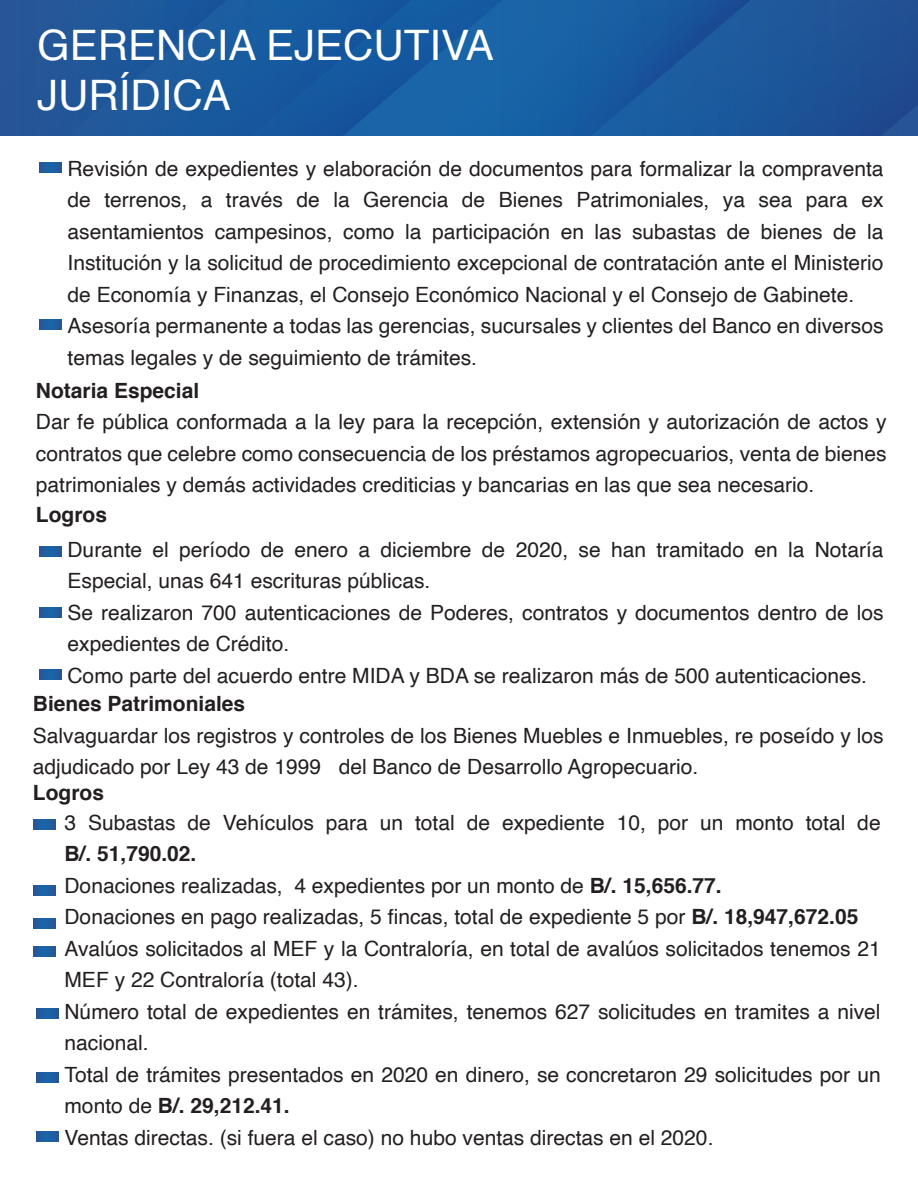
<style>
.page{position:relative;width:918px;height:1188px;background:#fff}
.page>*{position:absolute;margin:0;border:0;box-sizing:border-box;transform-origin:0 0}
.t1{font:42px/50.4px "Helvetica";color:#fff}
.t2{font:21px/31.5px "Helvetica";color:#231f20}
.t3{font:700 21px "Helvetica";color:#231f20}
.s1{font-weight:700}
</style>
<div class="page">
<svg style="left:0;top:0;width:918px;height:136px;background:#1a599d"></svg>
<div style="left:39px;top:162px;width:23px;height:10px;background:#1e5fa2"></div>
<div style="left:39px;top:320px;width:23px;height:10px;background:#1e5fa2"></div>
<div style="left:39px;top:546px;width:23px;height:10px;background:#1e5fa2"></div>
<div style="left:39px;top:608px;width:23px;height:10px;background:#1e5fa2"></div>
<div style="left:39px;top:669px;width:23px;height:11px;background:#1e5fa2"></div>
<div style="left:33px;top:819px;width:23px;height:11px;background:#1e5fa2"></div>
<div style="left:33px;top:885px;width:23px;height:11px;background:#1e5fa2"></div>
<div style="left:33px;top:918px;width:23px;height:10px;background:#1e5fa2"></div>
<div style="left:33px;top:946px;width:23px;height:11px;background:#1e5fa2"></div>
<div style="left:36px;top:1008px;width:22px;height:10px;background:#1e5fa2"></div>
<div style="left:36px;top:1072px;width:22px;height:11px;background:#1e5fa2"></div>
<div style="left:36px;top:1131px;width:22px;height:11px;background:#1e5fa2"></div>
<h1 class="t1" style="left:37px;top:21px;width:458px">GERENCIA EJECUTIVA<br>JURÍDICA</h1>
<p class="t2" style="left:68px;top:153px;width:818px">Revisión de expedientes y elaboración de documentos para formalizar la compraventa de terrenos, a través de la Gerencia de Bienes Patrimoniales, ya sea para ex asentamientos campesinos, como la participación en las subastas de bienes de la Institución y la solicitud de procedimiento excepcional de contratación ante el Ministerio de Economía y Finanzas, el Consejo Económico Nacional y el Consejo de Gabinete.<br>Asesoría permanente a todas las gerencias, sucursales y clientes del Banco en diversos temas legales y de seguimiento de trámites.</p>
<p class="t3" style="left:36px;top:373px;width:165px">Notaria Especial</p>
<p class="t2" style="left:36px;top:407px;width:852px;text-align:justify">Dar fe pública conformada a la ley para la recepción, extensión y autorización de actos y contratos que celebre como consecuencia de los préstamos agropecuarios, venta de bienes patrimoniales y demás actividades crediticias y bancarias en las que sea necesario.</p>
<p class="t3" style="left:36px;top:498px;width:73px">Logros</p>
<p class="t2" style="left:68px;top:534px;width:818px">Durante el período de enero a diciembre de 2020, se han tramitado en la Notaría Especial, unas 641 escrituras públicas.<br>Se realizaron 700 autenticaciones de Poderes, contratos y documentos dentro de los expedientes de Crédito.<br>Como parte del acuerdo entre MIDA y BDA se realizaron más de 500 autenticaciones.</p>
<p class="t3" style="left:33px;top:687px;width:214px">Bienes Patrimoniales</p>
<p class="t2" style="left:33px;top:720px;width:852px">Salvaguardar los registros y controles de los Bienes Muebles e Inmuebles, re poseído y los adjudicado por Ley 43 de 1999 del Banco de Desarrollo Agropecuario.</p>
<p class="t3" style="left:33px;top:775px;width:73px">Logros</p>
<p class="t2" style="left:64px;top:807px;width:818px">3 Subastas de Vehículos para un total de expediente 10, por un monto total de</p>
<p class="t2" style="left:64px;top:839px;width:818px"><span class="s1">B/. 51,790.02.<br></span>Donaciones realizadas, 4 expedientes por un monto de <span class="s1">B/. 15,656.77.<br></span>Donaciones en pago realizadas, 5 fincas, total de expediente 5 por <span class="s1">B/. 18,947,672.05<br></span>Avalúos solicitados al MEF y la Contraloría, en total de avalúos solicitados tenemos 21<br>MEF y 22 Contraloría (total 43).<br>Número total de expedientes en trámites, tenemos 627 solicitudes en tramites a nivel nacional.<br>Total de trámites presentados en 2020 en dinero, se concretaron 29 solicitudes por un monto de <span class="s1">B/. 29,212.41.<br></span>Ventas directas. (si fuera el caso) no hubo ventas directas en el 2020.</p>
</div>
